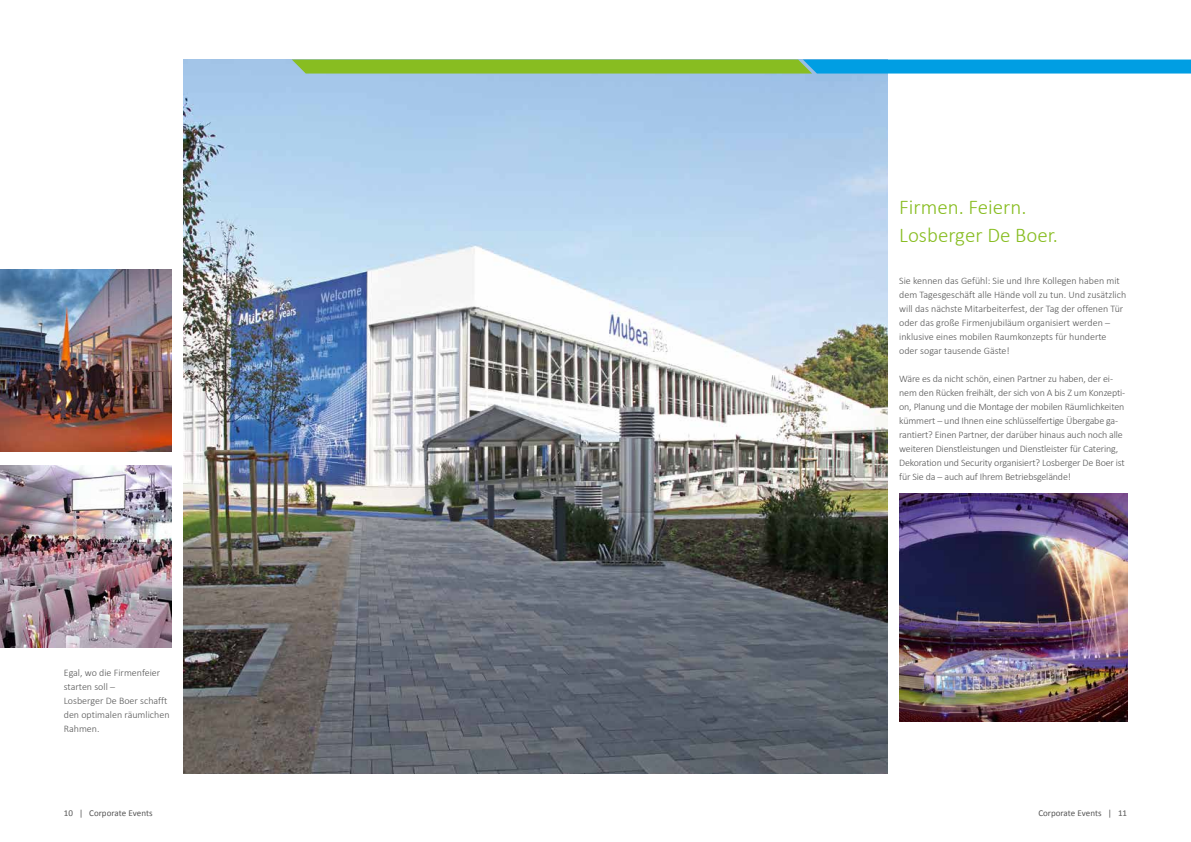
<style>
.page{position:relative;width:1191px;height:842px;background:#fff}
.page>*{position:absolute;margin:0;border:0;box-sizing:border-box;transform-origin:0 0}
.t1{font:300 21px/28px "Calibri";color:#88bd21}
.t2{font:300 10px/14px "Calibri";letter-spacing:-.015em;color:#565656}
.t3{font:9px "Calibri";color:#565656}
</style>
<div class="page">
<img style="left:899px;top:494px;width:228px;height:228px">
<img style="left:184px;top:60px;width:703px;height:714px">
<img style="left:0;top:466px;width:172px;height:182px">
<img style="left:0;top:270px;width:172px;height:182px">
<svg style="left:292px;top:60px;width:899px;height:14px;background:#52b179"></svg>
<p class="t2" style="left:64px;top:665px;width:107px">Egal, wo die Firmenfeier starten soll –<br>Losberger De Boer schafft den optimalen räumlichen<br>Rahmen.</p>
<h1 class="t1" style="left:899px;top:192px;width:160px">Firmen. Feiern.<br>Losberger De Boer.</h1>
<p class="t2" style="left:899px;top:273px;width:228px">Sie kennen das Gefühl: Sie und Ihre Kollegen haben mit dem Tagesgeschäft alle Hände voll zu tun. Und zusätzlich will das nächste Mitarbeiterfest, der Tag der offenen Tür oder das große Firmenjubiläum organisiert werden – inklusive eines mobilen Raumkonzepts für hunderte oder sogar tausende Gäste!</p>
<p class="t2" style="left:899px;top:371px;width:228px">Wäre es da nicht schön, einen Partner zu haben, der ei&shy;nem den Rücken freihält, der sich von A bis Z um Konzepti&shy;on, Planung und die Montage der mobilen Räumlichkeiten kümmert – und Ihnen eine schlüsselfertige Übergabe ga&shy;rantiert? Einen Partner, der darüber hinaus auch noch alle weiteren Dienstleistungen und Dienstleister für Catering, Dekoration und Security organisiert? Losberger De Boer ist für Sie da – auch auf Ihrem Betriebsgelände!</p>
<p class="t3" style="left:64px;top:807px;width:90px">10 | Corporate Events</p>
<p class="t3" style="left:1038px;top:807px;width:90px">Corporate Events | 11</p>
</div>
